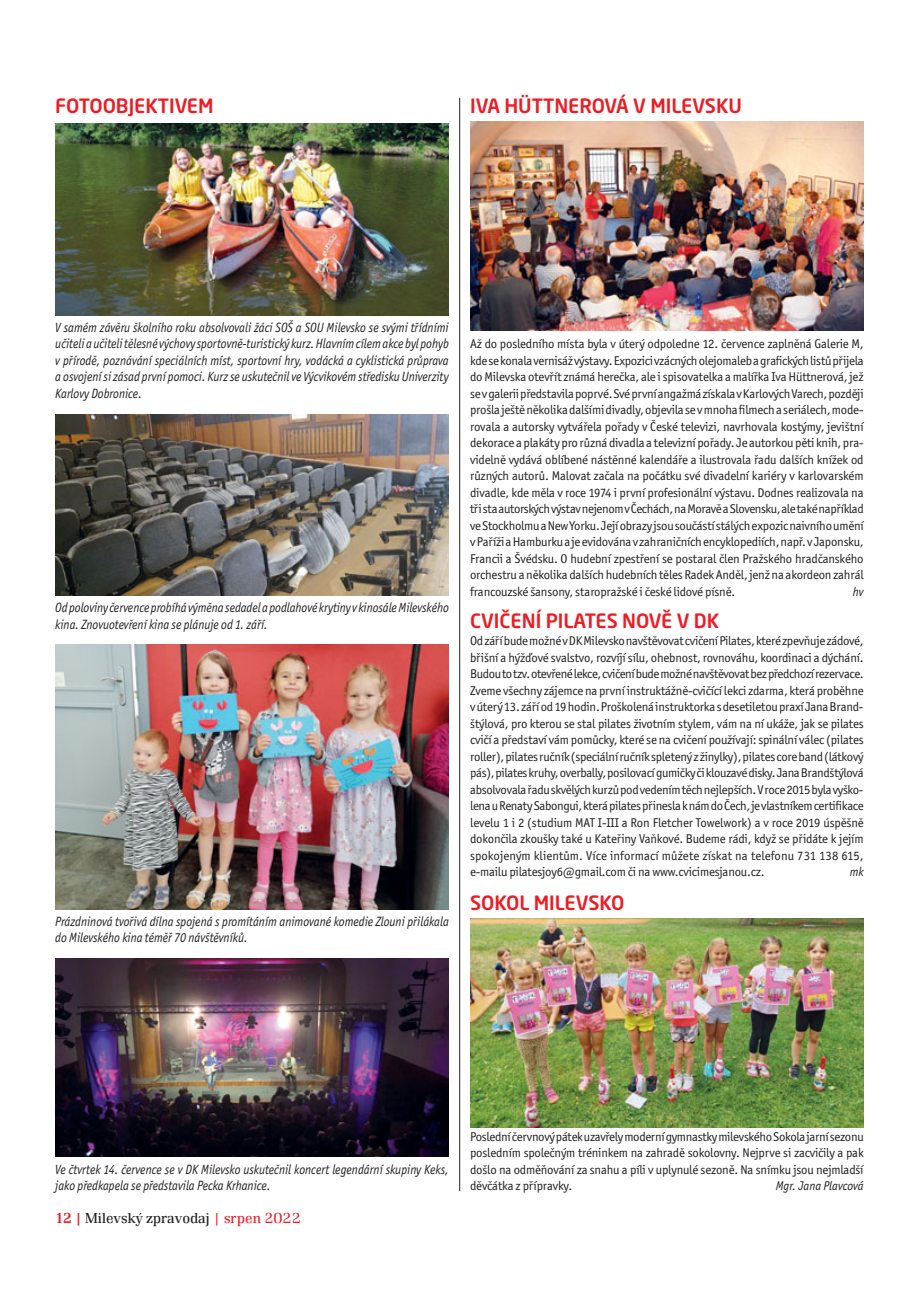
<style>
.page{position:relative;width:919px;height:1289px;background:#fff}
.page>*{position:absolute;margin:0;border:0;box-sizing:border-box;transform-origin:0 0}
.t1{font:500 19.5px "Neo Sans Pro";color:#ed1c24}
.t2{font:300 15px "Renault TOT";color:#231f20}
.t3{font:italic 13.5px/16.5px "Officina Sans Itc TOT";color:#231f20;scale:.9 1}
.t4{font:12.75px/16.5px "Officina Sans Itc TOT";letter-spacing:-.015em;color:#231f20;text-align:justify}
.t5{font:italic 12.75px "Officina Sans Itc TOT";color:#231f20;scale:.95 1}
.s1{font-weight:500;color:#ed1c24}
.s2{color:#ed1c24}
</style>
<div class="page">
<hr style="left:459px;top:98px;width:1px;height:1093px;background:#231f20">
<img style="left:470px;top:121px;width:393px;height:209px">
<img style="left:55px;top:123px;width:394px;height:192px">
<img style="left:55px;top:414px;width:394px;height:181px">
<img style="left:55px;top:644px;width:394px;height:265px">
<img style="left:55px;top:958px;width:394px;height:198px">
<img style="left:470px;top:918px;width:393px;height:209px">
<h1 class="t1" style="left:55px;top:95px;width:160px">FOTOOBJEKTIVEM</h1>
<h1 class="t1" style="left:470px;top:95px;width:273px">IVA HÜTTNEROVÁ V MILEVSKU</h1>
<p class="t3" style="left:55px;top:320px;width:439px;text-align:justify">V samém závěru školního roku absolvovali žáci SOŠ a SOU Milevsko se svými třídními učiteli a učiteli tělesné výchovy sportovně-turistický kurz. Hlavním cílem akce byl pohyb v přírodě, poznávání speciálních míst, sportovní hry, vodácká a cyklistická průprava a osvojení si zásad první pomoci. Kurz se uskutečnil ve Výcvikovém středisku Univerzity Karlovy Dobronice.</p>
<p class="t3" style="left:55px;top:600px;width:439px">Od poloviny července probíhá výměna sedadel a podlahové krytiny v kinosále Milevského kina. Znovuotevření kina se plánuje od 1. září.</p>
<p class="t3" style="left:55px;top:914px;width:439px">Prázdninová tvořivá dílna spojená s promítáním animované komedie Zlouni přilákala do Milevského kina téměř 70 návštěvníků.</p>
<p class="t4" style="left:470px;top:336px;width:395px">Až do posledního místa byla v úterý odpoledne 12. července zaplněná Galerie M, kde se konala vernisáž výstavy. Expozici vzácných olejomaleb a grafických listů přijela do Milevska otevřít známá herečka, ale i spisovatelka a malířka Iva Hüttnerová, jež se v galerii představila poprvé. Své první angažmá získala v Karlových Varech, později prošla ještě několika dalšími divadly, objevila se v mnoha filmech a seriálech, mode&shy;rovala a autorsky vytvářela pořady v České televizi, navrhovala kostýmy, jevištní dekorace a plakáty pro různá divadla a televizní pořady. Je autorkou pěti knih, pra&shy;videlně vydává oblíbené nástěnné kalendáře a ilustrovala řadu dalších knížek od různých autorů. Malovat začala na počátku své divadelní kariéry v karlovarském divadle, kde měla v roce 1974 i první profesionální výstavu. Dodnes realizovala na tři sta autorských výstav nejenom v Čechách, na Moravě a Slovensku, ale také například ve Stockholmu a New Yorku. Její obrazy jsou součástí stálých expozic naivního umění v Paříži a Hamburku a je evidována v zahraničních encyklopediích, např. v Japonsku, Francii a Švédsku. O hudební zpestření se postaral člen Pražského hradčanského orchestru a několika dalších hudebních těles Radek Anděl, jenž na akordeon zahrál francouzské šansony, staropražské i české lidové písně.</p>
<p class="t5" style="left:852px;top:586px;width:13px">hv</p>
<h1 class="t1" style="left:470px;top:610px;width:251px">CVIČENÍ PILATES NOVĚ V DK</h1>
<p class="t4" style="left:470px;top:633px;width:395px">Od září bude možné vDK Milevsko navštěvovat cvičení Pilates, které zpevňuje zádové, břišní a hýžďové svalstvo, rozvíjí sílu, ohebnost, rovnováhu, koordinaci a dýchání.<br>Budou to tzv. otevřené lekce, cvičení bude možné navštěvovat bez předchozí rezervace.<br>Zveme všechny zájemce na první instruktážně-cvičící lekci zdarma, která proběhne vúterý 13. září od 19 hodin. Proškolená instruktorka sdesetiletou praxí Jana Brand&shy;štýlová, pro kterou se stal pilates životním stylem, vám na ní ukáže, jak se pilates cvičí a představí vám pomůcky, které se na cvičení používají: spinální válec (pilates roller), pilates ručník (speciální ručník spletený zžinylky), pilates core band (látkový pás), pilates kruhy, overbally, posilovací gumičky či klouzavé disky. Jana Brandštýlová absolvovala řadu skvělých kurzů pod vedením těch nejlepších. Vroce 2015 byla vyško&shy;lena uRenaty Sabongui, která pilates přinesla knám do Čech, je vlastníkem certifikace levelu 1 i 2 (studium MAT I-III a Ron Fletcher Towelwork) a v roce 2019 úspěšně dokončila zkoušky také u Kateřiny Vaňkové. Budeme rádi, když se přidáte k jejím spokojeným klientům. Více informací můžete získat na telefonu 731 138 615, e-mailu pilatesjoy6@gmail.com či na www.cvicimesjanou.cz.</p>
<p class="t5" style="left:849px;top:867px;width:16px">mk</p>
<h1 class="t1" style="left:470px;top:892px;width:156px">SOKOL MILEVSKO</h1>
<p class="t3" style="left:55px;top:1161px;width:438px">Ve čtvrtek 14. července se v DK Milevsko uskutečnil koncert legendární skupiny Keks, jako předkapela se představila Pecka Krhanice.</p>
<p class="t2" style="left:55px;top:1212px;width:247px"><span class="s1">12 |</span> Milevský zpravodaj <span class="s2">| srpen 2022</span></p>
<p class="t4" style="left:470px;top:1128px;width:395px">Poslední červnový pátek uzavřely moderní gymnastky milevského Sokola jarní sezonu posledním společným tréninkem na zahradě sokolovny. Nejprve si zacvičily a pak došlo na odměňování za snahu a píli v uplynulé sezoně. Na snímku jsou nejmladší děvčátka z přípravky.</p>
<p class="t5" style="left:775px;top:1180px;width:94px">Mgr. Jana Plavcová</p>
</div>
